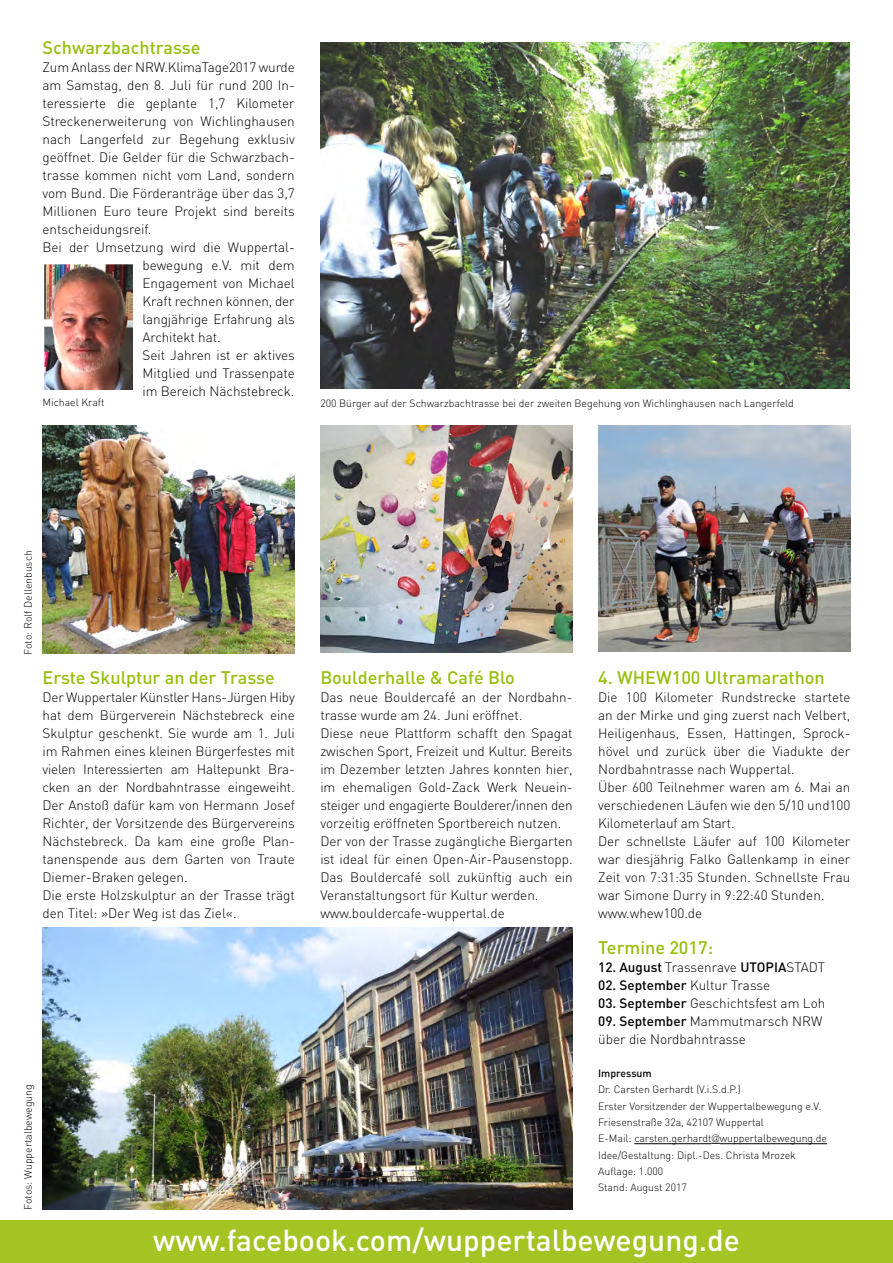
<style>
.page{position:relative;width:893px;height:1263px;background:#fff}
.page>*{position:absolute;margin:0;border:0;box-sizing:border-box;transform-origin:0 0}
.t1{font:500 30px "DIN";color:#fff}
.t2{font:500 18px "DIN";color:#97bf0d}
.t3{font:300 13.5px/18px "DIN";color:#000;text-align:justify}
.t4{font:500 13.5px "DIN";color:#000}
.t5{font:300 10.5px "DIN";color:#000}
.t6{font:500 10.5px "DIN";color:#000}
.s1{font-weight:500}
.s2{font-weight:300}
.s3{font-family:"Helvetica Neue LT Std";font-weight:100}
</style>
<div class="page">
<img style="left:320px;top:43px;width:529px;height:346px">
<img style="left:45px;top:265px;width:87px;height:124px">
<hr style="left:634px;top:1143px;width:77px;height:1px;background:#000">
<hr style="left:720px;top:1143px;width:107px;height:1px;background:#000">
<img style="left:598px;top:426px;width:252px;height:226px">
<img style="left:43px;top:927px;width:530px;height:283px">
<div style="left:0;top:1220px;width:893px;height:43px;background:#a4c424"></div>
<img style="left:320px;top:425px;width:253px;height:228px">
<img style="left:43px;top:426px;width:252px;height:228px">
<p class="t2" style="left:43px;top:36px;width:160px">Schwarzbachtrasse</p>
<p class="t3" style="left:43px;top:58px;width:254px">Zum Anlass der NRW.KlimaTage2017 wurde</p>
<p class="t3" style="left:43px;top:76px;width:254px">am Samstag, den 8. Juli für rund 200 In&shy;teressierte die geplante 1,7 Kilometer Streckenerweiterung von Wichlinghausen nach Langerfeld zur Begehung exklusiv geöffnet. Die Gelder für die Schwarzbach&shy;trasse kommen nicht vom Land, sondern vom Bund. Die Förderanträge über das 3,7<br>Millionen Euro teure Projekt sind bereits entscheidungsreif.</p>
<p class="t3" style="left:43px;top:238px;width:254px">Bei der Umsetzung wird die Wuppertal-</p>
<p class="t3" style="left:142px;top:256px;width:154px">bewegung e.V. mit dem</p>
<p class="t3" style="left:142px;top:274px;width:154px">Engagement von Michael<br>Kraft rechnen können, der</p>
<p class="t3" style="left:142px;top:310px;width:154px">langjährige Erfahrung als</p>
<p class="t3" style="left:142px;top:328px;width:80px">Architekt hat.</p>
<p class="t3" style="left:142px;top:346px;width:154px">Seit Jahren ist er aktives Mitglied und Trassenpate im Bereich Nächstebreck.</p>
<p class="t5" style="left:43px;top:396px;width:63px">Michael Kraft</p>
<p class="t5" style="left:320px;top:396px;width:475px">200 Bürger auf der Schwarzbachtrasse bei der zweiten Begehung von Wichlinghausen nach Langerfeld</p>
<p class="t5" style="left:22px;top:655px;width:106px;rotate:-90deg">Foto: Rolf Dellenbusch</p>
<p class="t5" style="left:22px;top:1210px;width:127px;rotate:-90deg">Fotos: Wuppertalbewegung</p>
<p class="t2" style="left:43px;top:666px;width:234px">Erste Skulptur an der Trasse</p>
<p class="t3" style="left:43px;top:688px;width:254px">Der Wuppertaler Künstler Hans-Jürgen Hiby hat dem Bürgerverein Nächstebreck eine Skulptur geschenkt. Sie wurde am 1. Juli im Rahmen eines kleinen Bürgerfestes mit vielen Interessierten am Haltepunkt Bra&shy;cken an der Nordbahntrasse eingeweiht.</p>
<p class="t3" style="left:43px;top:796px;width:254px">Der Anstoß dafür kam von Hermann Josef Richter, der Vorsitzende des Bürgervereins Nächstebreck. Da kam eine große Plan&shy;tanenspende aus dem Garten von Traute Diemer-Braken gelegen.</p>
<p class="t3" style="left:43px;top:886px;width:254px">Die erste Holzskulptur an der Trasse trägt den Titel: »Der Weg ist das Ziel«.</p>
<p class="t2" style="left:320px;top:666px;width:196px">Boulderhalle &amp; Café Blo</p>
<p class="t3" style="left:320px;top:688px;width:254px">Das neue Bouldercafé an der Nordbahn&shy;trasse wurde am 24. Juni eröffnet.</p>
<p class="t3" style="left:320px;top:724px;width:254px">Diese neue Plattform schafft den Spagat zwischen Sport, Freizeit und Kultur. Bereits im Dezember letzten Jahres konnten hier, im ehemaligen Gold-Zack Werk Neuein&shy;steiger und engagierte Boulderer/innen den</p>
<p class="t3" style="left:320px;top:814px;width:242px">vorzeitig eröffneten Sportbereich nutzen.</p>
<p class="t3" style="left:320px;top:832px;width:254px">Der von der Trasse zugängliche Biergarten ist ideal für einen Open-Air-Pausenstopp.</p>
<p class="t3" style="left:320px;top:868px;width:254px">Das Bouldercafé soll zukünftig auch ein<br>Veranstaltungsort für Kultur werden.</p>
<p class="t3" style="left:320px;top:904px;width:186px">www.bouldercafe-wuppertal.de</p>
<p class="t2" style="left:598px;top:666px;width:228px">4. WHEW100 Ultramarathon</p>
<p class="t3" style="left:598px;top:688px;width:254px">Die 100 Kilometer Rundstrecke startete an der Mirke und ging zuerst nach Velbert, Heiligenhaus, Essen, Hattingen, Sprock&shy;hövel und zurück über die Viadukte der Nordbahntrasse nach Wuppertal.</p>
<p class="t3" style="left:598px;top:778px;width:254px">Über 600 Teilnehmer waren am 6. Mai an</p>
<p class="t3" style="left:598px;top:796px;width:254px">verschiedenen Läufen wie den 5/10 und100</p>
<p class="t3" style="left:598px;top:814px;width:138px">Kilometerlauf am Start.</p>
<p class="t3" style="left:598px;top:832px;width:254px">Der schnellste Läufer auf 100 Kilometer war diesjährig Falko Gallenkamp in einer Zeit von 7:31:35 Stunden. Schnellste Frau war Simone Durry in 9:22:40 Stunden.</p>
<p class="t3" style="left:598px;top:904px;width:106px">www.whew100.de</p>
<p class="t2" style="left:598px;top:936px;width:117px">Termine 2017:</p>
<p class="t3" style="left:598px;top:958px;width:228px"><span class="s1">12. August</span> Trassenrave <span class="s1">UTOPIA</span>STADT</p>
<p class="t4" style="left:598px;top:977px;width:173px">02. September <span class="s2">Kultur Trasse</span></p>
<p class="t3" style="left:598px;top:994px;width:229px"><span class="s1">03. September</span> Geschichtsfest am Loh</p>
<p class="t3" style="left:598px;top:1012px;width:226px"><span class="s1">09. September</span> Mammutmarsch NRW über die Nordbahntrasse</p>
<p class="t6" style="left:598px;top:1066px;width:55px">Impressum</p>
<p class="t5" style="left:598px;top:1083px;width:144px">Dr. Carsten Gerhardt (V.i.S.d.P.)</p>
<p class="t5" style="left:598px;top:1099px;width:225px">Erster Vorsitzender der Wuppertalbewegung e.V.</p>
<p class="t5" style="left:598px;top:1116px;width:167px">Friesenstraße 32a, 42107 Wuppertal</p>
<p class="t5" style="left:598px;top:1132px;width:230px">E-Mail: carsten.gerhardt<span class="s3">@</span>wuppertalbewegung.de</p>
<p class="t5" style="left:598px;top:1148px;width:199px">Idee/Gestaltung: Dipl.-Des. Christa Mrozek</p>
<p class="t5" style="left:598px;top:1165px;width:67px">Auflage: 1.000</p>
<p class="t5" style="left:598px;top:1181px;width:90px">Stand: August 2017</p>
<p class="t1" style="left:153px;top:1221px;width:588px">www.facebook.com/wuppertalbewegung.de</p>
</div>
